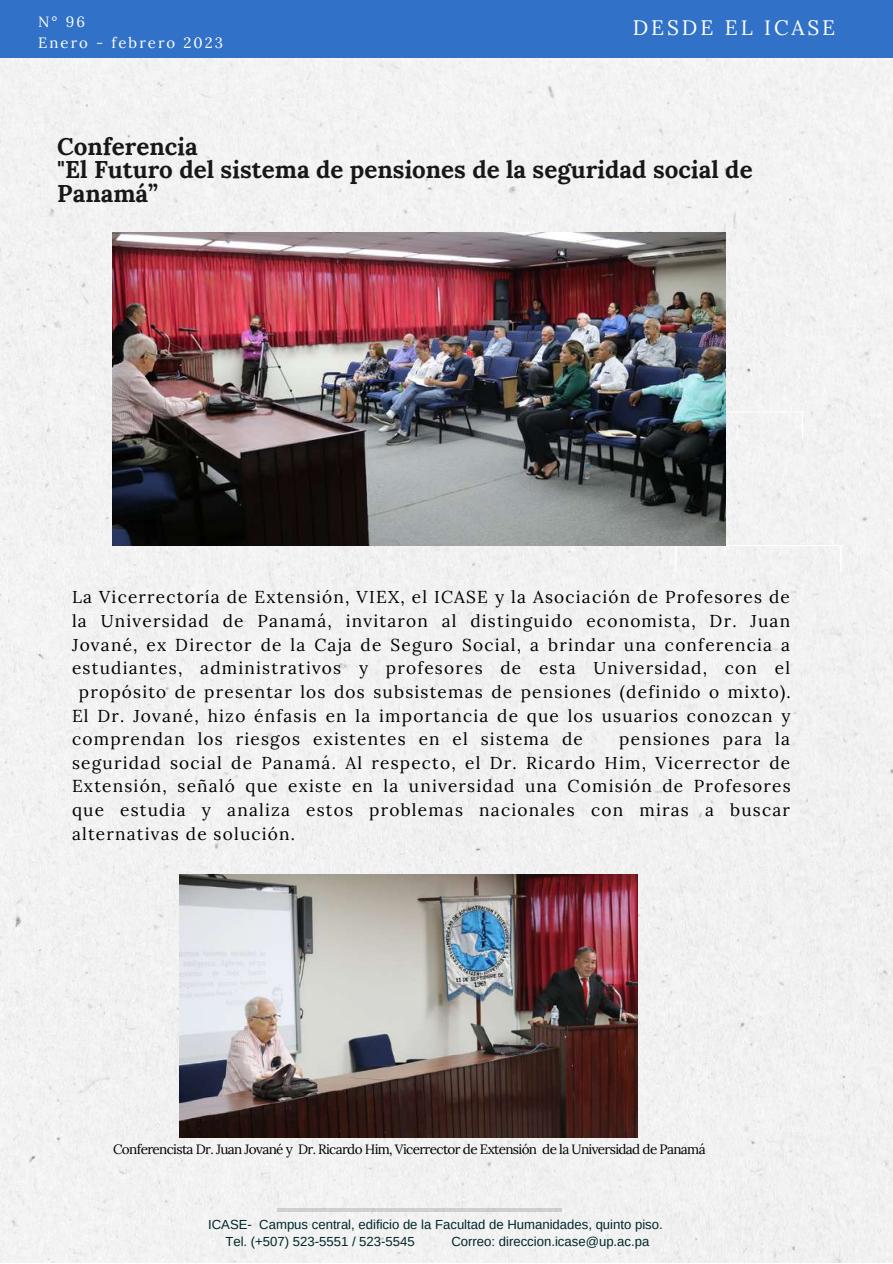
<style>
.page{position:relative;width:893px;height:1264px;background:#fff}
.page>*{position:absolute;margin:0;border:0;box-sizing:border-box;transform-origin:0 0}
.t1{font:700 24.15px/23.5px "Lora";color:#161719}
.t2{font:20.85px "Lora";letter-spacing:.14em;color:#fff}
.t3{font:17.25px/23.5px "Lora";letter-spacing:.07em;color:#000;text-align:justify}
.t4{font:14.85px/20.2px "Lora";letter-spacing:.14em;color:#fff}
.t5{font:13.5px "Lora";letter-spacing:-.05em;color:#000}
.t6{font:13.2px/17.5px "Arimo";color:#00272b}
</style>
<div class="page">
<div style="left:0;top:57px;width:892px;height:1205px;background:#f2f2f2"></div>
<div style="left:725px;top:411px;width:78px;height:27px;background:#f2f2f2"></div>
<div style="left:675px;top:545px;width:166px;height:27px;background:#f2f2f2"></div>
<hr style="left:277px;top:1208px;width:284px;height:3px;background:#000">
<img style="left:113px;top:232px;width:612px;height:313px">
<img style="left:179px;top:874px;width:458px;height:263px">
<div style="left:0;top:0;width:892px;height:57px;background:#3172c8"></div>
<p class="t4" style="left:38px;top:12px;width:186px">N° 96<br>Enero - febrero 2023</p>
<p class="t2" style="left:632px;top:14px;width:204px">DESDE EL ICASE</p>
<h1 class="t1" style="left:57px;top:134px;width:696px">Conferencia<br>"El Futuro del sistema de pensiones de la seguridad social de<br>Panamá”</h1>
<p class="t3" style="left:72px;top:585px;width:719px">La Vicerrectoría de Extensión, VIEX, el ICASE y la Asociación de Profesores de</p>
<p class="t3" style="left:72px;top:609px;width:719px">la Universidad de Panamá, invitaron al distinguido economista, Dr. Juan</p>
<p class="t3" style="left:72px;top:632px;width:719px">Jované, ex Director de la Caja de Seguro Social, a brindar una conferencia a</p>
<p class="t3" style="left:72px;top:656px;width:719px">estudiantes, administrativos y profesores de esta Universidad, con el</p>
<p class="t3" style="left:79px;top:680px;width:713px">propósito de presentar los dos subsistemas de pensiones (definido o mixto).</p>
<p class="t3" style="left:72px;top:703px;width:719px">El Dr. Jované, hizo énfasis en la importancia de que los usuarios conozcan y</p>
<p class="t3" style="left:72px;top:727px;width:512px">comprendan los riesgos existentes en el sistema de</p>
<p class="t3" style="left:72px;top:727px;width:720px;text-indent:547px">pensiones para la seguridad social de Panamá. Al respecto, el Dr. Ricardo Him, Vicerrector de Extensión, señaló que existe en la universidad una Comisión de Profesores que estudia y analiza estos problemas nacionales con miras a buscar alternativas de solución.</p>
<p class="t5" style="left:113px;top:1140px;width:594px">Conferencista Dr. Juan Jované y Dr. Ricardo Him, Vicerrector de Extensión de la Universidad de Panamá</p>
<p class="t6" style="left:225px;top:1215px;width:439px;text-indent:-17px">ICASE- Campus central, edificio de la Facultad de Humanidades, quinto piso.<br>Tel. (+507) 523-5551 / 523-5545</p>
<p class="t6" style="left:451px;top:1232px;width:199px">Correo: direccion.icase@up.ac.pa</p>
</div>
